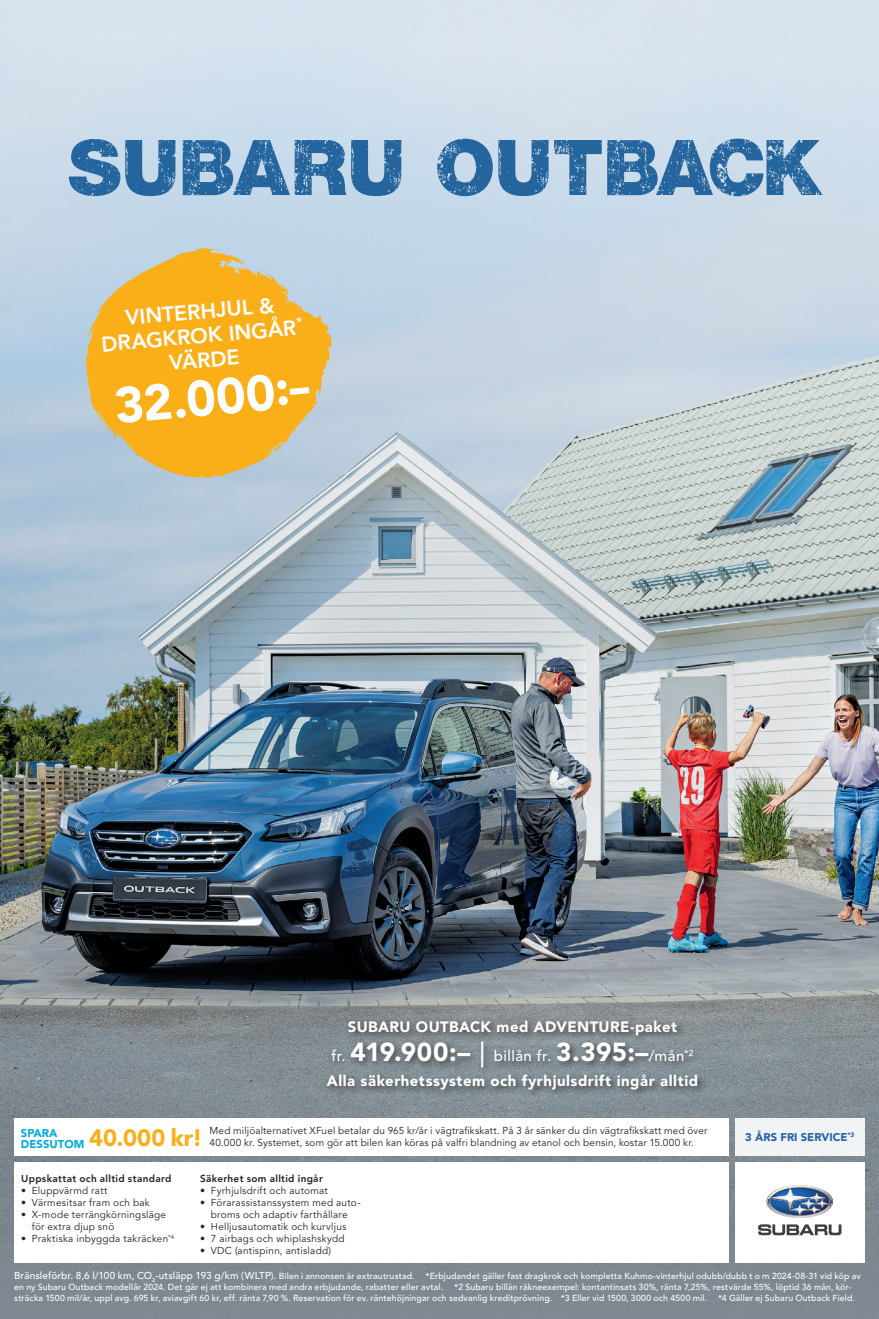
<style>
.page{position:relative;width:879px;height:1319px;background:#fff}
.page>*{position:absolute;margin:0;border:0;box-sizing:border-box;transform-origin:0 0}
.t1{font:77px "Subaru Sans Rough";letter-spacing:.01em;color:#25659d}
.t2{font:900 50px "Avenir LT Std";color:#fff}
.t3{font:900 23.62px "Avenir LT Std";letter-spacing:.005em;color:#faaf18}
.t4{font:800 21.25px/24.4px "Avenir LT Std";color:#fff;text-align:center}
.t5{font:900 14.88px/28.9px "Avenir LT Std";letter-spacing:.035em;color:#fff;text-align:center}
.t6{font:900 11.25px/11.2px "Avenir LT Std";color:#00abe5}
.t7{font:900 11.12px "Avenir LT Std";color:#2362af}
.t8{font:10px/12px "Avenir LT Std";letter-spacing:.025em;color:#231f20}
.t9{font:800 10px "Avenir LT Std";letter-spacing:.03em;color:#231f20}
.t10{font:500 8.75px/11.2px "Avenir LT Std";letter-spacing:.015em;color:#fff}
.s1{font-weight:500}
.s2{font-size:25.88px}
.s3{font-weight:500;font-size:25.88px}
.s4{font-size:10px}
</style>
<div class="page">
<img style="left:0;top:0;width:879px;height:997px">
<svg style="left:0;top:997px;width:879px;height:321px;background:#848d93"></svg>
<div style="left:323px;top:1016px;width:384px;height:82px;background:#231f20;opacity:.72"></div>
<div style="left:735px;top:1117px;width:130px;height:38px;background:#f1f3f3"></div>
<div style="left:735px;top:1161px;width:130px;height:101px;background:#fff"></div>
<svg style="left:758px;top:1224px;width:83px;height:10px"></svg>
<svg style="left:766px;top:1185px;width:67px;height:32px"></svg>
<div style="left:14px;top:1117px;width:715px;height:38px;background:#fff"></div>
<div style="left:14px;top:1161px;width:715px;height:101px;background:#fff"></div>
<svg style="left:85px;top:248px;width:249px;height:231px;background:#e7b852"></svg>
<h1 class="t1" style="left:68px;top:121px;width:754px">SUBARU OUTBACK</h1>
<h3 class="t4" style="left:98px;top:308px;width:203px;rotate:-5deg">VINTERHJUL &amp;<br>DRAGKROK INGÅR<sup>*<br></sup>VÄRDE</h3>
<h2 class="t2" style="left:112px;top:376px;width:198px;rotate:-5deg">32.000:--</h2>
<h3 class="t5" style="left:331px;top:1012px;width:364px">SUBARU OUTBACK med ADVENTURE-paket<br><span class="s1">fr.</span> <span class="s2">419.900:–</span> <span class="s3">|</span> <span class="s1">billån fr.</span> <span class="s2">3.395:–</span><span class="s1">/mån</span><sup>*2</sup></h3>
<h3 class="t5" style="left:327px;top:1066px;width:373px">Alla säkerhetssystem och fyrhjulsdrift ingår alltid</h3>
<h3 class="t3" style="left:89px;top:1123px;width:115px">40.000 kr!</h3>
<p class="t8" style="left:210px;top:1124px;width:499px">Med miljöalternativet XFuel betalar du 965 kr/år i vägtrafikskatt. På 3 år sänker du din vägtrafikskatt med över<br>40.000 kr. Systemet, som gör att bilen kan köras på valfri blandning av etanol och bensin, kostar 15.000 kr.</p>
<p class="t6" style="left:21px;top:1127px;width:65px">SPARA<br>DESSUTOM</p>
<p class="t9" style="left:21px;top:1172px;width:152px">Uppskattat och alltid standard</p>
<p class="t8" style="left:21px;top:1184px;width:88px">• Eluppvärmd ratt</p>
<p class="t8" style="left:21px;top:1196px;width:130px">• Värmesitsar fram och bak</p>
<p class="t8" style="left:32px;top:1208px;width:136px;text-indent:-11px">• X-mode terrängkörningsläge för extra djup snö</p>
<p class="t8" style="left:21px;top:1232px;width:154px">• Praktiska inbyggda takräcken<sup>*4</sup></p>
<p class="t9" style="left:200px;top:1172px;width:124px">Säkerhet som alltid ingår</p>
<p class="t8" style="left:200px;top:1184px;width:129px">• Fyrhjulsdrift och automat</p>
<p class="t8" style="left:200px;top:1196px;width:162px;text-align:center">• Förarassistanssystem med auto&shy;broms och adaptiv farthållare</p>
<p class="t8" style="left:200px;top:1220px;width:148px">• Helljusautomatik och kurvljus</p>
<p class="t8" style="left:200px;top:1232px;width:146px">• 7 airbags och whiplashskydd</p>
<p class="t8" style="left:200px;top:1244px;width:132px">• VDC (antispinn, antisladd)</p>
<p class="t7" style="left:745px;top:1130px;width:111px">3 ÅRS FRI SERVICE<sup>*3</sup></p>
<p class="t10" style="left:14px;top:1269px;width:848px"><span class="s4">Bränsleförbr. 8,6 l/100 km, CO</span><sub>2</sub><span class="s4">-utsläpp 193 g/km (WLTP).</span> Bilen i annonsen är extrautrustad. *Erbjudandet gäller fast dragkrok och kompletta Kuhmo-vinterhjul odubb/dubb t o m 2024-08-31 vid köp av en ny Subaru Outback modellår 2024. Det går ej att kombinera med andra erbjudande, rabatter eller avtal. *2 Subaru billån räkneexempel: kontantinsats 30%, ränta 7,25%, restvärde 55%, löptid 36 mån, kör&shy;sträcka 1500 mil/år, uppl avg. 695 kr, aviavgift 60 kr, eff. ränta 7,90 %. Reservation för ev. räntehöjningar och sedvanlig kreditprövning. *3 Eller vid 1500, 3000 och 4500 mil. *4 Gäller ej Subaru Outback Field.</p>
</div>
